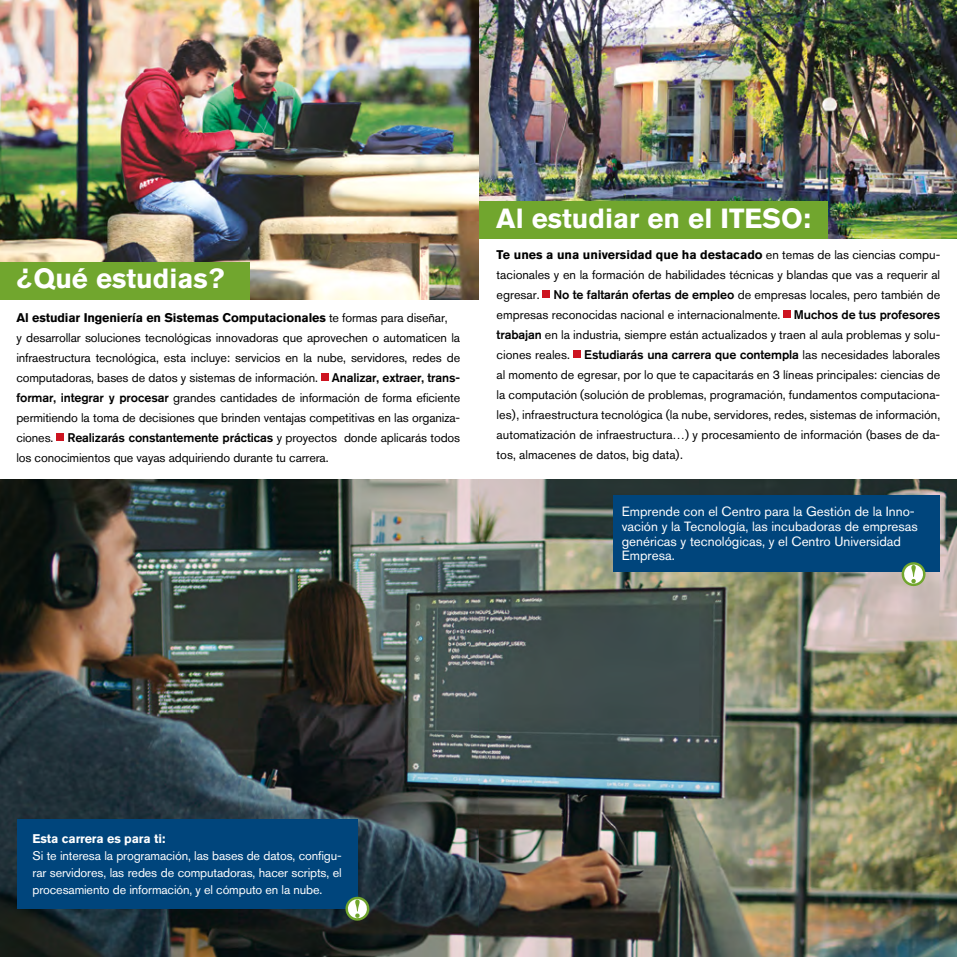
<style>
.page{position:relative;width:957px;height:957px;background:#fff}
.page>*{position:absolute;margin:0;border:0;box-sizing:border-box;transform-origin:0 0}
.t1{font:700 27.5px "Akzidenz Grotesk BQ";color:#fff}
.t2{font:13.25px/14.9px "Akzidenz Grotesk BQ";color:#fff}
.t3{font:12.5px/20px "Akzidenz Grotesk BQ";letter-spacing:-.01em;color:#000;text-align:justify}
.t4{font:12.5px/16.9px "Akzidenz Grotesk BQ";letter-spacing:-.01em;color:#fff;text-align:justify}
.t5{font:700 12.5px "Akzidenz Grotesk BQ";letter-spacing:-.01em;color:#fff}
.s1{font-weight:700}
.s2{font-weight:500}
</style>
<div class="page">
<img style="left:0;top:479px;width:957px;height:478px">
<img style="left:478px;top:0;width:479px;height:239px">
<div style="left:613px;top:495px;width:326px;height:77px;background:#00457c"></div>
<div style="left:478px;top:201px;width:349px;height:38px;background:#71a62e"></div>
<svg style="left:900px;top:562px;width:27px;height:25px"></svg>
<div style="left:543px;top:291px;width:7px;height:7px;background:#cd1421"></div>
<div style="left:783px;top:311px;width:7px;height:7px;background:#cd1421"></div>
<div style="left:573px;top:351px;width:7px;height:7px;background:#cd1421"></div>
<img style="left:0;top:0;width:478px;height:300px">
<div style="left:17px;top:819px;width:340px;height:89px;background:#00457c"></div>
<div style="left:0;top:262px;width:250px;height:38px;background:#71a62e"></div>
<div style="left:321px;top:374px;width:7px;height:7px;background:#cd1421"></div>
<div style="left:57px;top:434px;width:7px;height:7px;background:#cd1421"></div>
<svg style="left:344px;top:895px;width:27px;height:27px"></svg>
<h1 class="t1" style="left:17px;top:263px;width:209px">¿Qué estudias?</h1>
<p class="t3" style="left:16px;top:307px;width:445px;text-align:left"><span class="s1">Al estudiar Ingeniería en Sistemas Computacionales</span> te formas para diseñar,<br>y desarrollar soluciones tecnológicas innovadoras que aprovechen o automaticen la infraestructura tecnológica, esta incluye: servicios en la nube, servidores, redes de computadoras, bases de datos y sistemas de información. <span class="s2">Analizar, extraer, trans&shy;formar, integrar y procesar</span> grandes cantidades de información de forma eficiente permitiendo la toma de decisiones que brinden ventajas competitivas en las organiza&shy;ciones. <span class="s2">Realizarás constantemente prácticas</span> y proyectos donde aplicarás todos los conocimientos que vayas adquiriendo durante tu carrera.</p>
<h1 class="t1" style="left:496px;top:202px;width:316px">Al estudiar en el ITESO:</h1>
<p class="t3" style="left:496px;top:244px;width:445px"><span class="s1">Te unes a una universidad que ha destacado</span> en temas de las ciencias compu&shy;tacionales y en la formación de habilidades técnicas y blandas que vas a requerir al egresar. <span class="s2">No te faltarán ofertas de empleo</span> de empresas locales, pero también de empresas reconocidas nacional e internacionalmente. <span class="s2">Muchos de tus profesores trabajan</span> en la industria, siempre están actualizados y traen al aula problemas y solu&shy;ciones reales. <span class="s2">Estudiarás una carrera que contempla</span> las necesidades laborales al momento de egresar, por lo que te capacitarás en 3 líneas principales: ciencias de la computación (solución de problemas, programación, fundamentos computaciona&shy;les), infraestructura tecnológica (la nube, servidores, redes, sistemas de información, automatización de infraestructura…) y procesamiento de información (bases de da&shy;tos, almacenes de datos, big data).</p>
<p class="t2" style="left:622px;top:504px;width:298px">Emprende con el Centro para la Gestión de la Inno&shy;vación y la Tecnología, las incubadoras de empresas genéricas y tecnológicas, y el Centro Universidad Empresa.</p>
<p class="t5" style="left:33px;top:831px;width:135px">Esta carrera es para ti:</p>
<p class="t4" style="left:33px;top:847px;width:311px">Si te interesa la programación, las bases de datos, configu&shy;rar servidores, las redes de computadoras, hacer scripts, el procesamiento de información, y el cómputo en la nube.</p>
</div>
